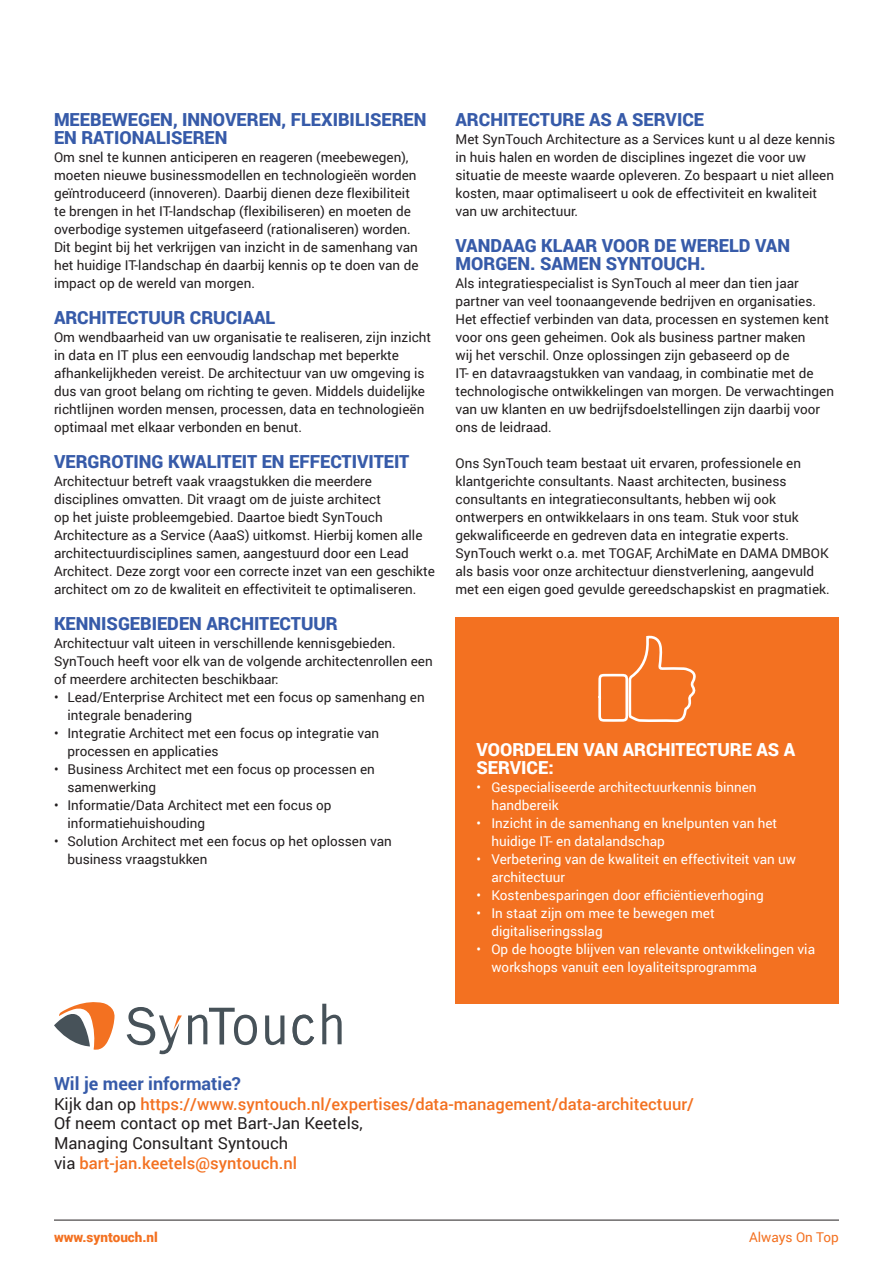
<style>
.page{position:relative;width:893px;height:1263px;background:#fff}
.page>*{position:absolute;margin:0;border:0;box-sizing:border-box;transform-origin:0 0}
.kop{font:900 18px/18px "Roboto";color:#375ba9}
.kop-2{font:900 18px/18px "Roboto";color:#fff}
.t1{font:700 18px "Roboto";color:#375ba9}
.t2{font:500 16.5px "Roboto";color:#f37121}
.t3{font:16.5px "Roboto";color:#231f20}
.t4{font:13.5px/18px "Roboto";color:#231f20}
.t5{font:13.5px/18px "Roboto";color:#fff}
.t6{font:900 13.5px "Roboto";color:#f37121}
.t7{font:13.5px "Roboto";color:#f37121}
.s1{font-weight:400;color:#231f20}
</style>
<div class="page">
<hr style="left:54px;top:1220px;width:785px;height:1px;background:#231f20">
<div style="left:455px;top:617px;width:384px;height:386px;background:#f37121"></div>
<svg style="left:598px;top:673px;width:29px;height:49px"></svg>
<svg style="left:627px;top:635px;width:69px;height:88px"></svg>
<svg style="left:265px;top:1015px;width:19px;height:30px"></svg>
<svg style="left:322px;top:1004px;width:20px;height:40px"></svg>
<svg style="left:293px;top:1015px;width:21px;height:30px"></svg>
<svg style="left:188px;top:1008px;width:69px;height:37px"></svg>
<svg style="left:127px;top:1007px;width:55px;height:47px"></svg>
<svg style="left:54px;top:1002px;width:61px;height:48px"></svg>
<p class="kop" style="left:54px;top:110px;width:374px">MEEBEWEGEN, INNOVEREN, FLEXIBILISEREN<br>EN RATIONALISEREN</p>
<p class="t4" style="left:54px;top:148px;width:366px">Om snel te kunnen anticiperen en reageren (meebewegen), moeten nieuwe businessmodellen en technologieën worden geïntroduceerd (innoveren). Daarbij dienen deze flexibiliteit te brengen in het IT-landschap (flexibiliseren) en moeten de overbodige systemen uitgefaseerd (rationaliseren) worden.<br>Dit begint bij het verkrijgen van inzicht in de samenhang van het huidige IT-landschap én daarbij kennis op te doen van de impact op de wereld van morgen.</p>
<p class="kop" style="left:54px;top:308px;width:223px">ARCHITECTUUR CRUCIAAL</p>
<p class="t4" style="left:54px;top:328px;width:379px">Om wendbaarheid van uw organisatie te realiseren, zijn inzicht in data en IT plus een eenvoudig landschap met beperkte afhankelijkheden vereist. De architectuur van uw omgeving is dus van groot belang om richting te geven. Middels duidelijke richtlijnen worden mensen, processen, data en technologieën optimaal met elkaar verbonden en benut.</p>
<p class="kop" style="left:54px;top:452px;width:357px">VERGROTING KWALITEIT EN EFFECTIVITEIT</p>
<p class="t4" style="left:54px;top:472px;width:382px">Architectuur betreft vaak vraagstukken die meerdere disciplines omvatten. Dit vraagt om de juiste architect<br>op het juiste probleemgebied. Daartoe biedt SynTouch Architecture as a Service (AaaS) uitkomst. Hierbij komen alle architectuurdisciplines samen, aangestuurd door een Lead Architect. Deze zorgt voor een correcte inzet van een geschikte architect om zo de kwaliteit en effectiviteit te optimaliseren.</p>
<p class="kop" style="left:54px;top:614px;width:285px">KENNISGEBIEDEN ARCHITECTUUR</p>
<p class="t4" style="left:54px;top:634px;width:380px">Architectuur valt uiteen in verschillende kennisgebieden.<br>SynTouch heeft voor elk van de volgende architectenrollen een of meerdere architecten beschikbaar:</p>
<p class="t4" style="left:68px;top:688px;width:359px;text-indent:-14px">• Lead/Enterprise Architect met een focus op samenhang en integrale benadering</p>
<p class="t4" style="left:68px;top:724px;width:313px;text-indent:-14px">• Integratie Architect met een focus op integratie van processen en applicaties</p>
<p class="t4" style="left:68px;top:760px;width:309px;text-indent:-14px">• Business Architect met een focus op processen en samenwerking</p>
<p class="t4" style="left:68px;top:796px;width:265px;text-indent:-14px">• Informatie/Data Architect met een focus op informatiehuishouding</p>
<p class="t4" style="left:68px;top:832px;width:326px;text-indent:-14px">• Solution Architect met een focus op het oplossen van business vraagstukken</p>
<p class="kop" style="left:455px;top:110px;width:250px">ARCHITECTURE AS A SERVICE</p>
<p class="t4" style="left:455px;top:130px;width:381px">Met SynTouch Architecture as a Services kunt u al deze kennis in huis halen en worden de disciplines ingezet die voor uw situatie de meeste waarde opleveren. Zo bespaart u niet alleen kosten, maar optimaliseert u ook de effectiviteit en kwaliteit van uw architectuur.</p>
<p class="kop" style="left:455px;top:236px;width:336px">VANDAAG KLAAR VOOR DE WERELD VAN<br>MORGEN. SAMEN SYNTOUCH.</p>
<p class="t4" style="left:455px;top:274px;width:380px">Als integratiespecialist is SynTouch al meer dan tien jaar partner van veel toonaangevende bedrijven en organisaties.<br>Het effectief verbinden van data, processen en systemen kent voor ons geen geheimen. Ook als business partner maken<br>wij het verschil. Onze oplossingen zijn gebaseerd op de<br>IT- en datavraagstukken van vandaag, in combinatie met de technologische ontwikkelingen van morgen. De verwachtingen van uw klanten en uw bedrijfsdoelstellingen zijn daarbij voor ons de leidraad.</p>
<p class="t4" style="left:455px;top:454px;width:347px">Ons SynTouch team bestaat uit ervaren, professionele en klantgerichte consultants. Naast architecten, business consultants en integratieconsultants, hebben wij ook ontwerpers en ontwikkelaars in ons team. Stuk voor stuk gekwalificeerde en gedreven data en integratie experts.</p>
<p class="t4" style="left:455px;top:544px;width:376px">SynTouch werkt o.a. met TOGAF, ArchiMate en DAMA DMBOK als basis voor onze architectuur dienstverlening, aangevuld met een eigen goed gevulde gereedschapskist en pragmatiek.</p>
<p class="kop-2" style="left:476px;top:740px;width:320px">VOORDELEN VAN ARCHITECTURE AS A<br>SERVICE:</p>
<p class="t5" style="left:491px;top:778px;width:267px;text-indent:-15px">• Gespecialiseerde architectuurkennis binnen handbereik</p>
<p class="t5" style="left:491px;top:814px;width:287px;text-indent:-15px">• Inzicht in de samenhang en knelpunten van het huidige IT- en datalandschap</p>
<p class="t5" style="left:491px;top:850px;width:306px;text-indent:-15px">• Verbetering van de kwaliteit en effectiviteit van uw architectuur</p>
<p class="t5" style="left:476px;top:886px;width:289px">• Kostenbesparingen door efficiëntieverhoging</p>
<p class="t5" style="left:491px;top:904px;width:225px;text-indent:-15px">• In staat zijn om mee te bewegen met digitaliseringsslag</p>
<p class="t5" style="left:491px;top:940px;width:325px;text-indent:-15px">• Op de hoogte blijven van relevante ontwikkelingen via workshops vanuit een loyaliteitsprogramma</p>
<p class="t1" style="left:54px;top:1071px;width:188px">Wil je meer informatie?</p>
<p class="t2" style="left:54px;top:1092px;width:641px"><span class="s1">Kijk dan op</span> https://www.syntouch.nl/expertises/data-management/data-architectuur/</p>
<p class="t3" style="left:54px;top:1112px;width:310px">Of neem contact op met Bart-Jan Keetels,</p>
<p class="t3" style="left:54px;top:1132px;width:236px">Managing Consultant Syntouch</p>
<p class="t2" style="left:54px;top:1151px;width:245px"><span class="s1">via</span> bart-jan.keetels@syntouch.nl</p>
<p class="t6" style="left:54px;top:1228px;width:105px">www.syntouch.nl</p>
<p class="t7" style="left:749px;top:1228px;width:91px">Always On Top</p>
</div>
